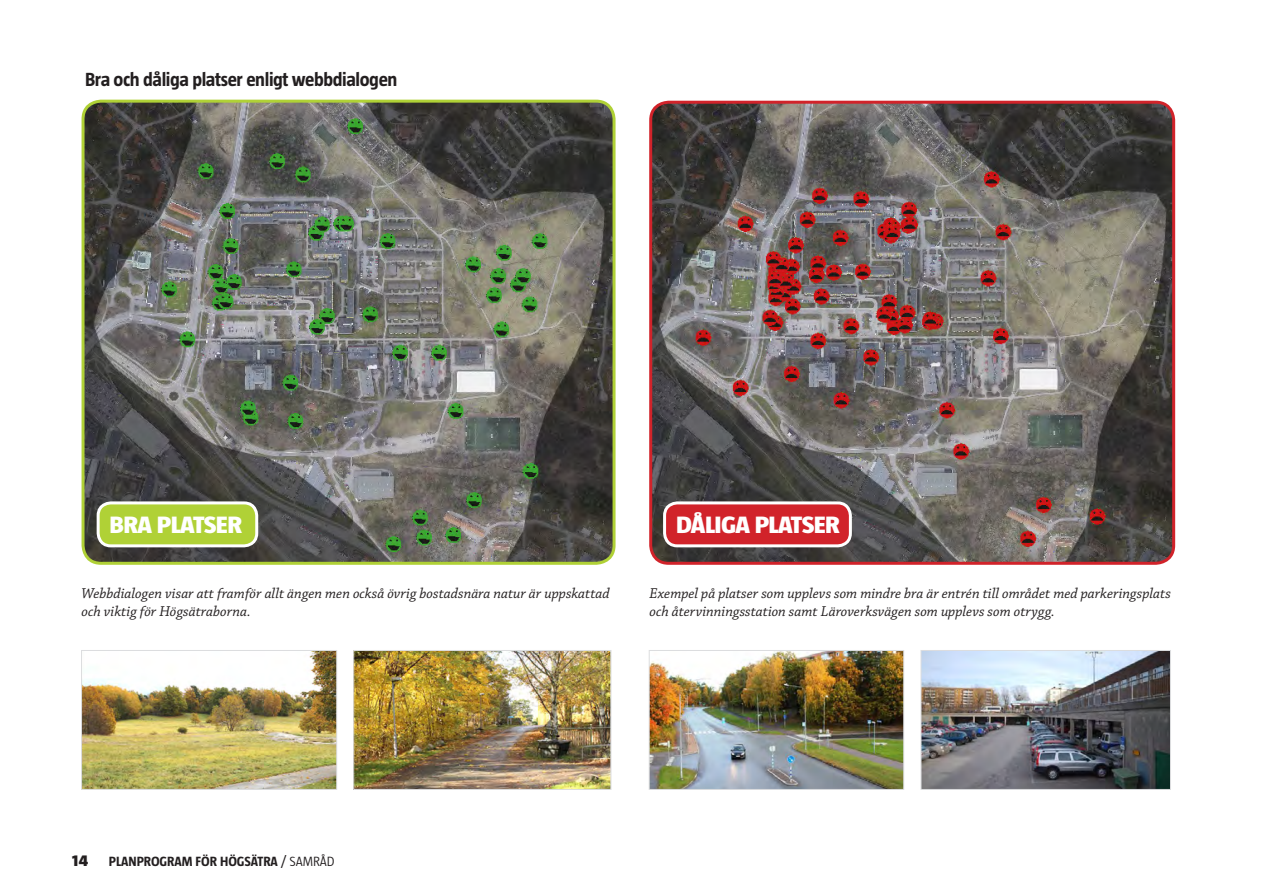
<style>
.page{position:relative;width:1263px;height:893px;background:#fff}
.page>*{position:absolute;margin:0;border:0;box-sizing:border-box;transform-origin:0 0}
.Rubbe{font:800 24.3px "Taz";letter-spacing:-.02em;color:#fff;scale:1.11 1}
.Mellanrubrik{font:700 19.5px "Taz";letter-spacing:-.02em;color:#231f20}
.Brödtext{font:italic 15px/18px "Chaparral Pro";color:#231f20}
.t1{font:700 13.65px "Taz";color:#231f20}
.s1{font-weight:800;font-size:16.2px}
.s2{font-weight:400}
.s3{font-weight:300}
</style>
<div class="page">
<img style="left:83px;top:101px;width:531px;height:462px">
<div style="left:82px;top:100px;width:533px;height:465px;border:3px solid #b0d136;border-radius:18px"></div>
<img style="left:651px;top:102px;width:523px;height:459px">
<div style="left:649px;top:101px;width:526px;height:464px;border:3px solid #d1232a;border-radius:18px"></div>
<div style="left:98px;top:503px;width:159px;height:43px;background:#b0d136;border-radius:13px"></div>
<div style="left:97px;top:501px;width:161px;height:46px;border:3px solid #fff;border-radius:13px"></div>
<div style="left:664px;top:503px;width:186px;height:43px;background:#d1232a;border-radius:13px"></div>
<div style="left:663px;top:501px;width:189px;height:46px;border:3px solid #fff;border-radius:13px"></div>
<img style="left:83px;top:652px;width:252px;height:136px">
<div style="left:81px;top:650px;width:256px;height:140px;border:1px solid #dcdddf"></div>
<img style="left:355px;top:652px;width:254px;height:136px">
<div style="left:353px;top:650px;width:258px;height:140px;border:1px solid #dcdddf"></div>
<img style="left:651px;top:652px;width:251px;height:136px">
<div style="left:649px;top:650px;width:255px;height:140px;border:1px solid #dcdddf"></div>
<img style="left:923px;top:652px;width:246px;height:136px">
<div style="left:921px;top:650px;width:250px;height:140px;border:1px solid #dcdddf"></div>
<p class="Mellanrubrik" style="left:85px;top:69px;width:314px">Bra och dåliga platser enligt webbdialogen</p>
<p class="Rubbe" style="left:110px;top:512px;width:121px">BRA PLATSER</p>
<p class="Rubbe" style="left:676px;top:512px;width:149px">DÅLIGA PLATSER</p>
<p class="Brödtext" style="left:82px;top:585px;width:530px">Webbdialogen visar att framför allt ängen men också övrig bostadsnära natur är uppskattad och viktig för Högsätraborna.</p>
<p class="Brödtext" style="left:649px;top:585px;width:523px">Exempel på platser som upplevs som mindre bra är entrén till området med parkeringsplats och återvinningsstation samt Läroverksvägen som upplevs som otrygg.</p>
<p class="t1" style="left:72px;top:854px;width:264px"><span class="s1">14</span> PLANPROGRAM FÖR HÖGSÄTRA <span class="s2">/</span> <span class="s3">SAMRÅD</span></p>
</div>
